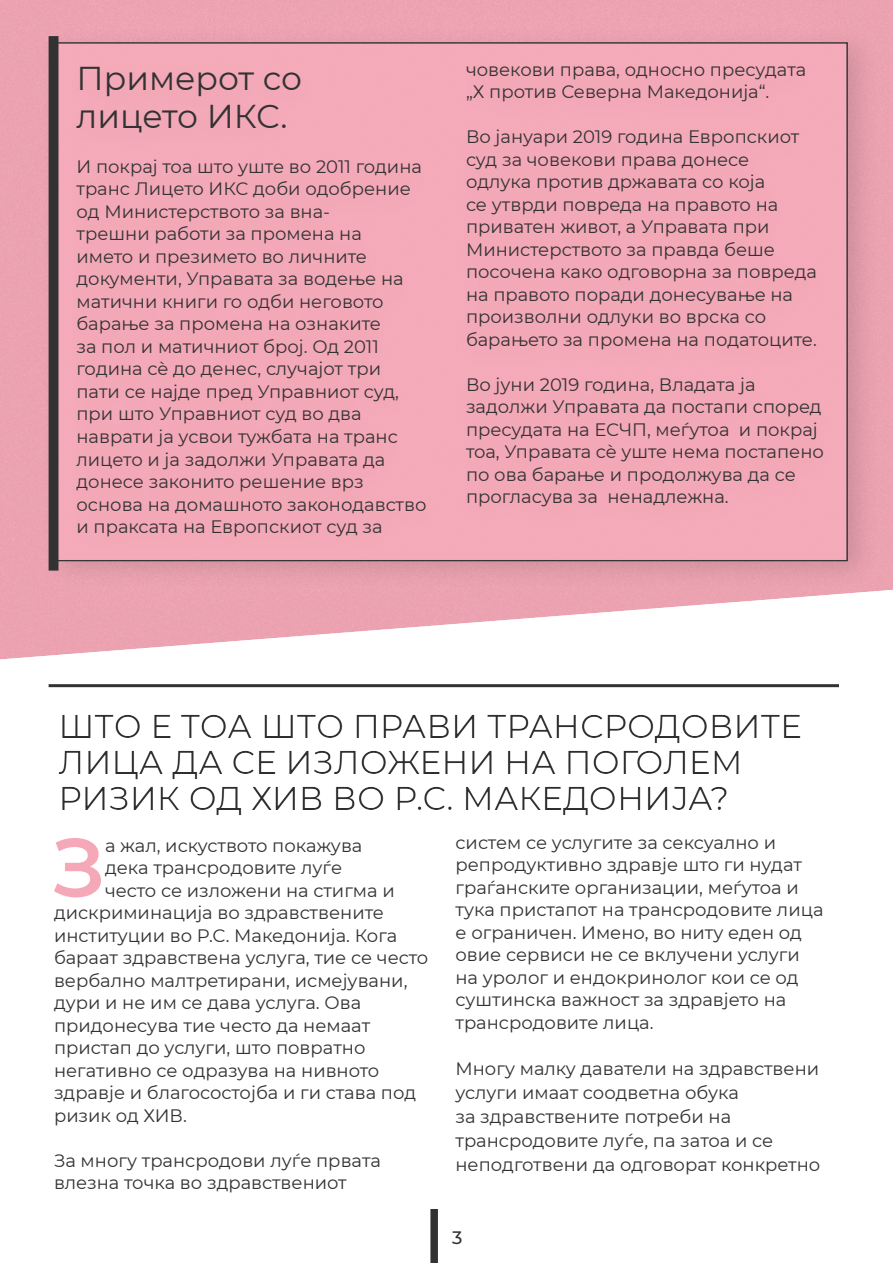
<style>
.page{position:relative;width:893px;height:1263px;background:#fff}
.page>*{position:absolute;margin:0;border:0;box-sizing:border-box;transform-origin:0 0}
.t1{font:600 82.35px "Montserrat";color:#f5a9b8}
.Paragraph_Style_9{font:33px/36px "Montserrat";color:#333233}
.Paragraph_Style_9-2{font:18px/22.5px "Montserrat";color:#333233}
.prv_boks{font:18px/22.5px "Montserrat";color:#333233}
.paragraph{font:18px/24px "Montserrat";color:#333233}
.t2{font:500 18px "Montserrat";color:#333233}
</style>
<div class="page">
<div style="left:430px;top:1209px;width:8px;height:54px;background:#333233"></div>
<div style="left:0;top:0;width:893px;height:660px;background:#231f20;opacity:.06"></div>
<div style="left:39px;top:25px;width:841px;height:566px;background:#231f20;opacity:.16"></div>
<div style="left:51px;top:41px;width:798px;height:522px;background:#231f20;opacity:.2"></div>
<div style="left:58px;top:54px;width:386px;height:508px;background:#f3a8b7"></div>
<div style="left:30px;top:701px;width:825px;height:130px;background:#231f20;opacity:.11"></div>
<div style="left:448px;top:54px;width:393px;height:479px;background:#f3a9b7"></div>
<div style="left:49px;top:36px;width:9px;height:535px;background:#333233"></div>
<hr style="left:49px;top:684px;width:790px;height:3px;background:#333233">
<p class="Paragraph_Style_9" style="left:76px;top:59px;width:227px;line-height:37.5px">Примерот со лицето ИКС.</p>
<p class="Paragraph_Style_9-2" style="left:76px;top:155px;width:347px">И покрај тоа што уште во 2011 година транс Лицето ИКС доби одобрение од Министерството за вна-</p>
<p class="Paragraph_Style_9-2" style="left:76px;top:222px;width:352px">трешни работи за промена на<br>името и презимето во личните документи, Управата за водење на матични книги го одби неговото барање за промена на ознаките<br>за пол и матичниот број. Од 2011 година сè до денес, случајот три пати се најде пред Управниот суд, при што Управниот суд во два наврати ја усвои тужбата на транс лицето и ја задолжи Управата да донесе законито решение врз основа на домашното законодавство и праксата на Европскиот суд за</p>
<p class="Paragraph_Style_9-2" style="left:466px;top:58px;width:342px">човекови права, односно пресудата „Х против Северна Македонија“.</p>
<p class="prv_boks" style="left:466px;top:125px;width:352px">Во јануари 2019 година Европскиот суд за човекови права донесе одлука против државата со која<br>се утврди повреда на правото на приватен живот, а Управата при<br>Министерството за правда беше посочена како одговорна за повреда на правото поради донесување на произволни одлуки во врска со барањето за промена на податоците.</p>
<p class="prv_boks" style="left:466px;top:373px;width:359px">Во јуни 2019 година, Владата ја задолжи Управата да постапи според пресудата на ЕСЧП, меѓутоа и покрај тоа, Управата сè уште нема постапено по ова барање и продолжува да се прогласува за ненадлежна.</p>
<h2 class="Paragraph_Style_9" style="left:58px;top:707px;width:745px">ШТО Е ТОА ШТО ПРАВИ ТРАНСРОДОВИТЕ<br>ЛИЦА ДА СЕ ИЗЛОЖЕНИ НА ПОГОЛЕМ<br>РИЗИК ОД ХИВ ВО Р.С. МАКЕДОНИЈА?</h2>
<p class="t1" style="left:52px;top:809px;width:55px">З</p>
<p class="Paragraph_Style_9-2" style="left:105px;top:833px;width:259px">а жал, искуството покажува</p>
<p class="Paragraph_Style_9-2" style="left:105px;top:856px;width:239px">дека трансродовите луѓе</p>
<p class="Paragraph_Style_9-2" style="left:105px;top:878px;width:291px">често се изложени на стигма и</p>
<p class="Paragraph_Style_9-2" style="left:54px;top:901px;width:331px">дискриминација во здравствените</p>
<p class="Paragraph_Style_9-2" style="left:54px;top:923px;width:345px">институции во Р.С. Македонија. Кога</p>
<p class="Paragraph_Style_9-2" style="left:54px;top:946px;width:376px">бараат здравствена услуга, тие се често</p>
<p class="Paragraph_Style_9-2" style="left:54px;top:968px;width:355px">вербално малтретирани, исмејувани,</p>
<p class="Paragraph_Style_9-2" style="left:54px;top:991px;width:309px">дури и не им се дава услуга. Ова</p>
<p class="Paragraph_Style_9-2" style="left:54px;top:1013px;width:318px">придонесува тие често да немаат</p>
<p class="Paragraph_Style_9-2" style="left:54px;top:1036px;width:313px">пристап до услуги, што повратно</p>
<p class="Paragraph_Style_9-2" style="left:54px;top:1058px;width:327px">негативно се одразува на нивното</p>
<p class="Paragraph_Style_9-2" style="left:54px;top:1081px;width:364px">здравје и благосостојба и ги става под</p>
<p class="Paragraph_Style_9-2" style="left:54px;top:1103px;width:134px">ризик од ХИВ.</p>
<p class="Paragraph_Style_9-2" style="left:54px;top:1148px;width:329px">За многу трансродови луѓе првата влезна точка во здравствениот</p>
<p class="Paragraph_Style_9-2" style="left:455px;top:830px;width:370px">систем се услугите за сексуално и репродуктивно здравје што ги нудат граѓанските организации, меѓутоа и тука пристапот на трансродовите лица е ограничен. Имено, во ниту еден од овие сервиси не се вклучени услуги на уролог и ендокринолог кои се од суштинска важност за здравјето на трансродовите лица.</p>
<p class="paragraph" style="left:455px;top:1056px;width:366px">Многу малку даватели на здравствени услуги имаат соодветна обука<br>за здравствените потреби на трансродовите луѓе, па затоа и се неподготвени да одговорат конкретно</p>
<p class="t2" style="left:452px;top:1225px;width:12px">3</p>
</div>
